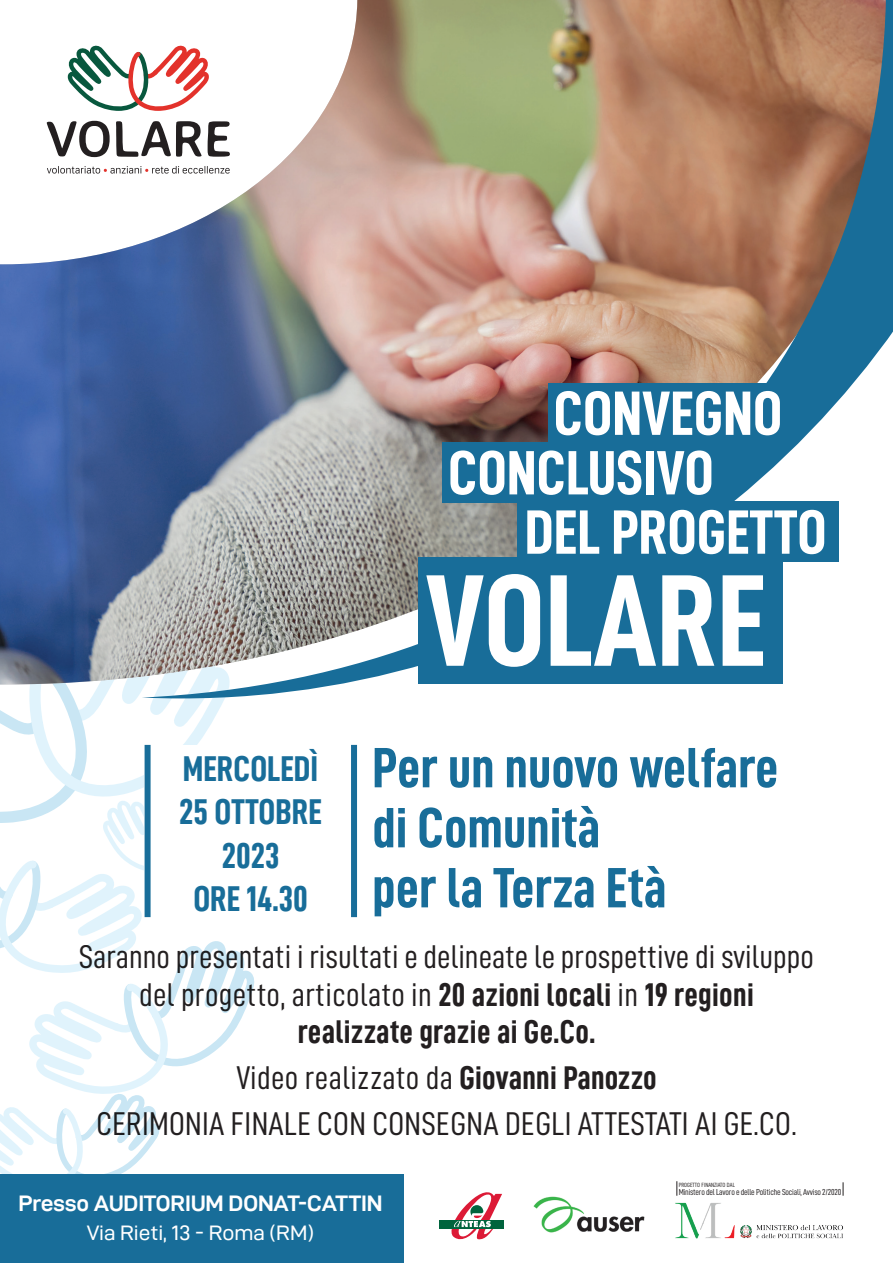
<style>
.page{position:relative;width:893px;height:1263px;background:#fff}
.page>*{position:absolute;margin:0;border:0;box-sizing:border-box;transform-origin:0 0}
.t1{font:131.1px "D DIN Condensed Bold";color:#fff}
.t2{font:62.7px "D DIN Condensed Bold";color:#fff}
.t3{font:57px/60px "D DIN Condensed Bold";color:#186d99}
.t4{font:36px/43.2px "D DIN Condensed Bold";color:#186d99;text-align:center}
.t5{font:33px/37.5px "D DIN Condensed";letter-spacing:.01em;color:#231f20;text-align:center}
.t6{font:33px "D DIN Condensed Bold";letter-spacing:.01em;color:#231f20}
.t7{font:22.5px "D DIN Exp Bold";letter-spacing:-.01em;color:#fff}
.t8{font:21px "D DIN Exp";color:#fff}
.t9{font:8.7px "D DIN Condensed";letter-spacing:-.02em;color:#231f20}
.t10{font:6.15px "D DIN Condensed";color:#231f20}
.s1{font-family:"D DIN Condensed Bold"}
</style>
<div class="page">
<svg style="left:0;top:684px;width:255px;height:490px"></svg>
<img style="left:0;top:120px;width:142px;height:564px">
<svg style="left:67px;top:45px;width:75px;height:66px"></svg>
<svg style="left:47px;top:121px;width:63px;height:36px"></svg>
<svg style="left:116px;top:121px;width:26px;height:36px"></svg>
<svg style="left:47px;top:166px;width:95px;height:8px"></svg>
<img style="left:142px;top:0;width:751px;height:698px">
<div style="left:0;top:1174px;width:404px;height:89px;background:#186d99"></div>
<div style="left:145px;top:745px;width:212px;height:172px;background:#fff"></div>
<div style="left:145px;top:745px;width:6px;height:172px;background:#186d99"></div>
<div style="left:351px;top:745px;width:6px;height:172px;background:#186d99"></div>
<div style="left:418px;top:557px;width:364px;height:127px;background:#186d99"></div>
<div style="left:518px;top:502px;width:321px;height:60px;background:#186d99"></div>
<div style="left:439px;top:1220px;width:65px;height:8px;background:#00643d"></div>
<svg style="left:448px;top:1192px;width:54px;height:48px"></svg>
<img style="left:533px;top:1196px;width:112px;height:37px">
<img style="left:675px;top:1195px;width:168px;height:44px">
<svg style="left:843px;top:1182px;width:1px;height:14px"></svg>
<svg style="left:677px;top:1181px;width:1px;height:15px"></svg>
<div style="left:442px;top:442px;width:277px;height:61px;background:#186d99"></div>
<div style="left:549px;top:383px;width:240px;height:60px;background:#186d99"></div>
<h2 class="t2" style="left:554px;top:379px;width:230px">CONVEGNO</h2>
<h2 class="t2" style="left:448px;top:438px;width:267px">CONCLUSIVO</h2>
<h2 class="t2" style="left:525px;top:498px;width:303px">DEL PROGETTO</h2>
<h1 class="t1" style="left:426px;top:548px;width:342px">VOLARE</h1>
<h3 class="t3" style="left:372px;top:737px;width:408px">Per un nuovo welfare di Comunità<br>per la Terza Età</h3>
<p class="t5" style="left:79px;top:937px;width:736px">Saranno presentati i risultati e delineate le prospettive di sviluppo del progetto, articolato in <span class="s1">20 azioni locali</span> in <span class="s1">19 regioni</span></p>
<p class="t6" style="left:298px;top:1014px;width:299px">realizzate grazie ai Ge.Co.</p>
<p class="t5" style="left:96px;top:1054px;width:702px;line-height:46px">Video realizzato da <span class="s1">Giovanni Panozzo<br></span>CERIMONIA FINALE CON CONSEGNA DEGLI ATTESTATI AI GE.CO.</p>
<p class="t4" style="left:179px;top:746px;width:144px">MERCOLEDÌ<br>25 OTTOBRE<br>2023<br>ORE 14.30</p>
<p class="t7" style="left:19px;top:1191px;width:365px">Presso AUDITORIUM DONAT-CATTIN</p>
<p class="t8" style="left:87px;top:1221px;width:229px">Via Rieti, 13 - Roma (RM)</p>
<p class="t10" style="left:679px;top:1182px;width:58px">PROGETTO FINANZIATO DAL</p>
<p class="t9" style="left:679px;top:1187px;width:164px">Ministero del Lavoro e delle Politiche Sociali, Avviso 2/2020</p>
</div>
